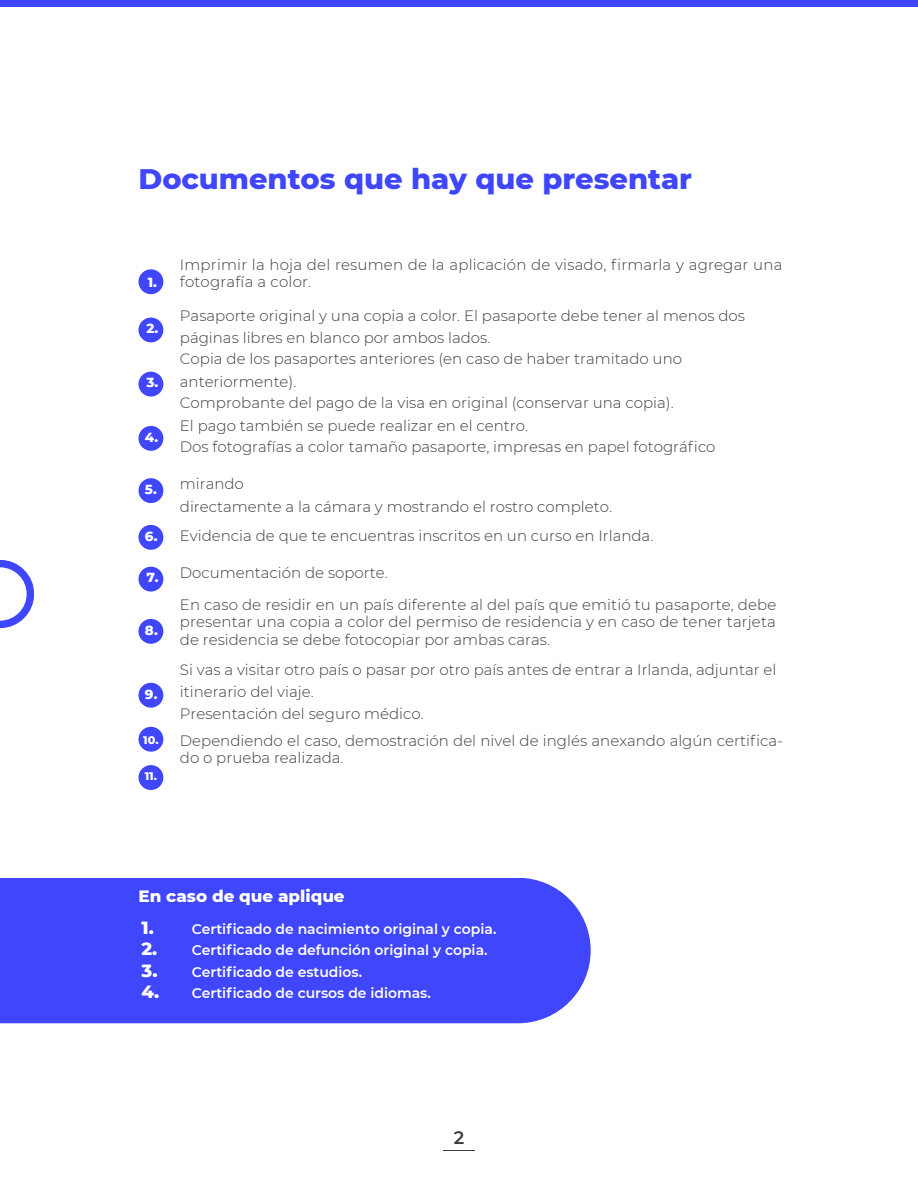
<style>
.page{position:relative;width:918px;height:1188px;background:#fff}
.page>*{position:absolute;margin:0;border:0;box-sizing:border-box;transform-origin:0 0}
.t1{font:800 28.95px "Montserrat";color:#3f46fc}
.t2{font:800 18px/21.3px "Montserrat";color:#fff}
.t3{font:600 18px "Montserrat";color:#3d3d3d}
.t4{font:800 16.8px "Montserrat";color:#fff}
.t5{font:300 15px/16.8px "Montserrat";color:#3d3d3d}
.t6{font:600 13.95px/21.3px "Montserrat";color:#fff}
.t7{font:800 13.35px "Montserrat";color:#fff}
.t8{font:800 11.25px "Montserrat";color:#fff}
</style>
<div class="page">
<svg style="left:0;top:560px;width:34px;height:68px"></svg>
<div style="left:139px;top:269px;width:24px;height:25px;background:#3f46fc;border-radius:50%"></div>
<div style="left:139px;top:318px;width:24px;height:24px;background:#3f46fc;border-radius:50%"></div>
<div style="left:139px;top:372px;width:24px;height:25px;background:#3f46fc;border-radius:50%"></div>
<div style="left:139px;top:426px;width:24px;height:25px;background:#3f46fc;border-radius:50%"></div>
<div style="left:139px;top:478px;width:24px;height:25px;background:#3f46fc;border-radius:50%"></div>
<div style="left:139px;top:525px;width:24px;height:25px;background:#3f46fc;border-radius:50%"></div>
<div style="left:139px;top:567px;width:24px;height:25px;background:#3f46fc;border-radius:50%"></div>
<div style="left:139px;top:619px;width:24px;height:25px;background:#3f46fc;border-radius:50%"></div>
<div style="left:139px;top:683px;width:24px;height:25px;background:#3f46fc;border-radius:50%"></div>
<div style="left:139px;top:727px;width:24px;height:25px;background:#3f46fc;border-radius:50%"></div>
<div style="left:139px;top:765px;width:24px;height:25px;background:#3f46fc;border-radius:50%"></div>
<div style="left:0;top:0;width:918px;height:7px;background:#3f46fc"></div>
<div style="left:0;top:878px;width:591px;height:145px;background:#3f46fc"></div>
<hr style="left:444px;top:1150px;width:30px;height:1px;background:#3d3d3d">
<p class="t1" style="left:139px;top:161px;width:555px">Documentos que hay que presentar</p>
<p class="t7" style="left:148px;top:274px;width:11px">1.</p>
<p class="t7" style="left:146px;top:320px;width:13px">2.</p>
<p class="t7" style="left:146px;top:375px;width:13px">3.</p>
<p class="t7" style="left:145px;top:429px;width:15px">4.</p>
<p class="t7" style="left:145px;top:481px;width:13px">5.</p>
<p class="t7" style="left:145px;top:528px;width:14px">6.</p>
<p class="t7" style="left:146px;top:570px;width:14px">7.</p>
<p class="t7" style="left:145px;top:622px;width:14px">8.</p>
<p class="t7" style="left:145px;top:686px;width:14px">9.</p>
<p class="t8" style="left:143px;top:733px;width:17px">10.</p>
<p class="t8" style="left:145px;top:769px;width:14px">11.</p>
<p class="t5" style="left:180px;top:256px;width:604px">Imprimir la hoja del resumen de la aplicación de visado, firmarla y agregar una fotografía a color.</p>
<p class="t5" style="left:180px;top:307px;width:567px">Pasaporte original y una copia a color. El pasaporte debe tener al menos dos</p>
<p class="t5" style="left:180px;top:329px;width:312px">páginas libres en blanco por ambos lados.</p>
<p class="t5" style="left:180px;top:351px;width:504px">Copia de los pasaportes anteriores (en caso de haber tramitado uno</p>
<p class="t5" style="left:180px;top:373px;width:118px">anteriormente).</p>
<p class="t5" style="left:180px;top:395px;width:495px">Comprobante del pago de la visa en original (conservar una copia).</p>
<p class="t5" style="left:180px;top:417px;width:350px">El pago también se puede realizar en el centro.</p>
<p class="t5" style="left:180px;top:438px;width:537px">Dos fotografías a color tamaño pasaporte, impresas en papel fotográfico</p>
<p class="t5" style="left:180px;top:476px;width:66px">mirando</p>
<p class="t5" style="left:180px;top:498px;width:434px">directamente a la cámara y mostrando el rostro completo.</p>
<p class="t5" style="left:180px;top:527px;width:475px">Evidencia de que te encuentras inscritos en un curso en Irlanda.</p>
<p class="t5" style="left:180px;top:564px;width:209px">Documentación de soporte.</p>
<p class="t5" style="left:180px;top:596px;width:598px">En caso de residir en un país diferente al del país que emitió tu pasaporte, debe</p>
<p class="t5" style="left:180px;top:613px;width:597px">presentar una copia a color del permiso de residencia y en caso de tener tarjeta</p>
<p class="t5" style="left:180px;top:631px;width:372px">de residencia se debe fotocopiar por ambas caras.</p>
<p class="t5" style="left:180px;top:661px;width:598px">Si vas a visitar otro país o pasar por otro país antes de entrar a Irlanda, adjuntar el</p>
<p class="t5" style="left:180px;top:684px;width:135px">itinerario del viaje.</p>
<p class="t5" style="left:180px;top:705px;width:245px">Presentación del seguro médico.</p>
<p class="t5" style="left:180px;top:732px;width:604px">Dependiendo el caso, demostración del nivel de inglés anexando algún certifica&shy;do o prueba realizada.</p>
<p class="t4" style="left:139px;top:886px;width:208px">En caso de que aplique</p>
<p class="t6" style="left:192px;top:918px;width:306px">Certificado de nacimiento original y copia.<br>Certificado de defunción original y copia.<br>Certificado de estudios.</p>
<p class="t6" style="left:192px;top:983px;width:241px">Certificado de cursos de idiomas.</p>
<p class="t2" style="left:142px;top:917px;width:19px">1.<br>2.<br>3.<br>4.</p>
<p class="t3" style="left:454px;top:1127px;width:12px">2</p>
</div>
